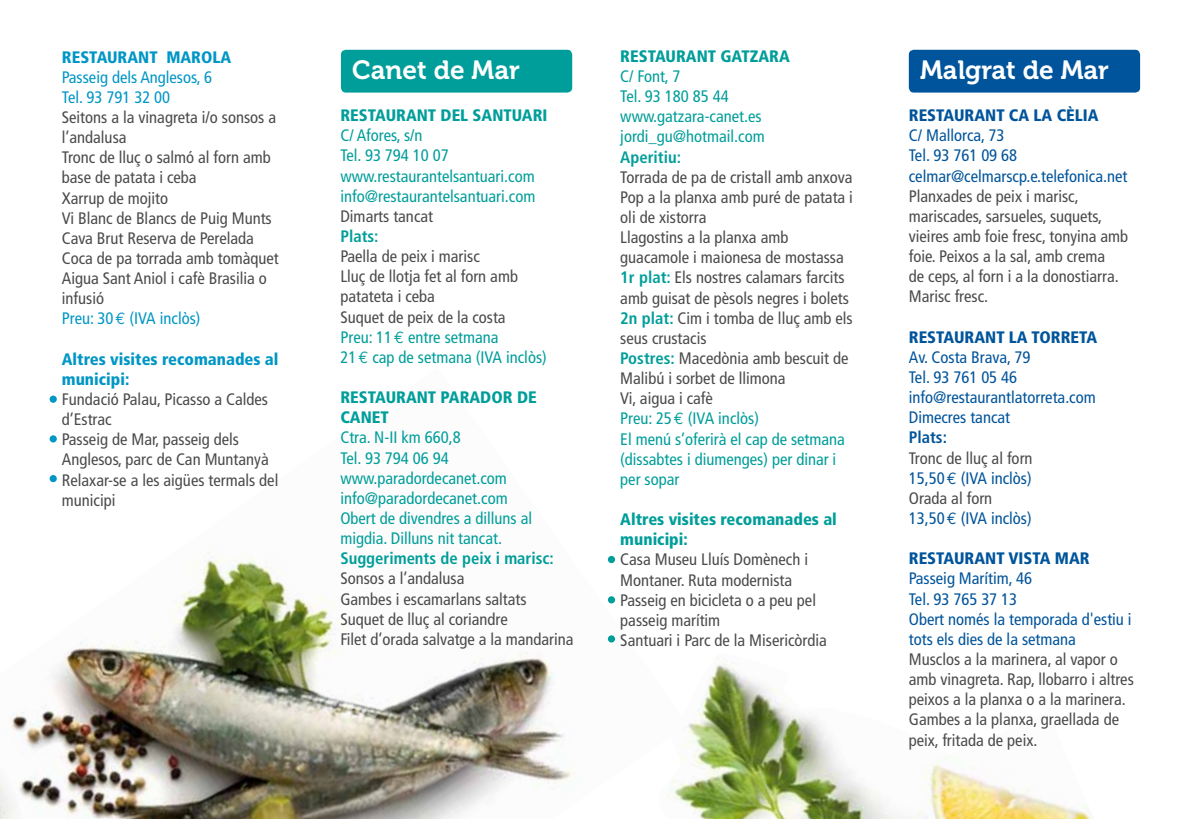
<style>
.page{position:relative;width:1191px;height:819px;background:#fff}
.page>*{position:absolute;margin:0;border:0;box-sizing:border-box;transform-origin:0 0}
.t1{font:26.25px "Museo 700";color:#fff}
.t2{font:condensed 16.62px/20.1px "Frutiger";color:#4b4b4d}
.t3{font:condensed 16.62px/20.1px "Frutiger";color:#00549b}
.t4{font:condensed 16.62px/20.1px "Frutiger";color:#009e9a}
.t5{font:900 condensed 16.62px/20.1px "Frutiger";color:#009e9a}
.t6{font:900 condensed 16.62px "Frutiger";color:#00549b}
.t7{font:900 condensed 16.62px/20.1px "Frutiger";color:#0096c5}
.t8{font:700 condensed 16.62px "Frutiger";color:#009e9a}
.t9{font:condensed 16.62px/20.1px "Frutiger";color:#0096c5}
.t10{font:700 condensed 16.62px "Frutiger";color:#00549b}
.s1{color:#0096c5}
.s2{font-family:"Euro Mono";font-stretch:normal;color:#0096c5}
.s3{font-weight:700;color:#009e9a}
.s4{color:#009e9a}
.s5{font-family:"Euro Mono";font-stretch:normal;color:#009e9a}
.s6{color:#4b4b4d}
.s7{font-family:"Euro Mono";font-stretch:normal}
</style>
<div class="page">
<img style="left:687px;top:663px;width:218px;height:156px">
<img style="left:915px;top:760px;width:179px;height:59px">
<img style="left:11px;top:396px;width:676px;height:423px">
<div style="left:608px;top:556px;width:7px;height:7px;background:#009e9a;border-radius:50%"></div>
<div style="left:608px;top:596px;width:7px;height:7px;background:#009e9a;border-radius:50%"></div>
<div style="left:608px;top:635px;width:7px;height:7px;background:#009e9a;border-radius:50%"></div>
<div style="left:908px;top:50px;width:232px;height:43px;background:#00549b;border-radius:5px"></div>
<div style="left:341px;top:50px;width:231px;height:43px;background:#009e9a;border-radius:5px"></div>
<div style="left:50px;top:395px;width:7px;height:8px;background:#0096c5;border-radius:50%"></div>
<div style="left:50px;top:435px;width:7px;height:7px;background:#0096c5;border-radius:50%"></div>
<div style="left:50px;top:475px;width:7px;height:7px;background:#0096c5;border-radius:50%"></div>
<img style="left:0;top:742px;width:24px;height:77px">
<p class="t7" style="left:62px;top:47px;width:171px">RESTAURANT MAROLA</p>
<p class="t9" style="left:62px;top:67px;width:152px">Passeig dels Anglesos, 6<br>Tel. 93 791 32 00</p>
<p class="t2" style="left:62px;top:107px;width:218px">Seitons a la vinagreta i/o sonsos a l’andalusa<br>Tronc de lluç o salmó al forn amb base de patata i ceba<br>Xarrup de mojito<br>Vi Blanc de Blancs de Puig Munts<br>Cava Brut Reserva de Perelada<br>Coca de pa torrada amb tomàquet<br>Aigua Sant Aniol i cafè Brasilia o infusió<br><span class="s1">Preu: 30</span> <span class="s2">E</span> <span class="s1">(IVA inclòs)</span></p>
<p class="t7" style="left:62px;top:349px;width:218px">Altres visites recomanades al municipi:</p>
<p class="t2" style="left:62px;top:389px;width:218px">Fundació Palau, Picasso a Caldes d’Estrac<br>Passeig de Mar, passeig dels<br>Anglesos, parc de Can Muntanyà<br>Relaxar-se a les aigües termals del municipi</p>
<p class="t5" style="left:620px;top:46px;width:171px">RESTAURANT GATZARA</p>
<p class="t4" style="left:620px;top:66px;width:146px">C/ Font, 7<br>Tel. 93 180 85 44 www.gatzara-canet.es jordi_gu@hotmail.com</p>
<p class="t8" style="left:620px;top:147px;width:62px">Aperitiu:</p>
<p class="t2" style="left:620px;top:167px;width:234px">Torrada de pa de cristall amb anxova<br>Pop a la planxa amb puré de patata i oli de xistorra<br>Llagostins a la planxa amb guacamole i maionesa de mostassa<br><span class="s3">1r plat:</span> Els nostres calamars farcits amb guisat de pèsols negres i bolets<br><span class="s3">2n plat:</span> Cim i tomba de lluç amb els seus crustacis<br><span class="s3">Postres:</span> Macedònia amb bescuit de<br>Malibú i sorbet de llimona<br>Vi, aigua i cafè<br><span class="s4">Preu: 25</span><span class="s5">E</span> <span class="s4">(IVA inclòs)<br>El menú s’oferirà el cap de setmana (dissabtes i diumenges) per dinar i per sopar</span></p>
<p class="t5" style="left:620px;top:509px;width:218px">Altres visites recomanades al municipi:</p>
<p class="t2" style="left:620px;top:549px;width:208px">Casa Museu Lluís Domènech i<br>Montaner. Ruta modernista<br>Passeig en bicicleta o a peu pel passeig marítim<br>Santuari i Parc de la Misericòrdia</p>
<h1 class="t1" style="left:352px;top:55px;width:169px">Canet de Mar</h1>
<h1 class="t1" style="left:920px;top:55px;width:190px">Malgrat de Mar</h1>
<p class="t5" style="left:340px;top:105px;width:208px">RESTAURANT DEL SANTUARI</p>
<p class="t4" style="left:340px;top:125px;width:196px">C/ Afores, s/n<br>Tel. 93 794 10 07 www.restaurantelsantuari.com info@restaurantelsantuari.com</p>
<p class="t2" style="left:340px;top:206px;width:94px">Dimarts tancat</p>
<p class="t8" style="left:340px;top:226px;width:40px">Plats:</p>
<p class="t2" style="left:340px;top:246px;width:208px">Paella de peix i marisc<br>Lluç de llotja fet al forn amb patateta i ceba<br>Suquet de peix de la costa<br><span class="s4">Preu: 11</span><span class="s5">E</span> <span class="s4">entre setmana<br>21</span><span class="s5">E</span> <span class="s4">cap de setmana (IVA inclòs)</span></p>
<p class="t5" style="left:340px;top:387px;width:198px">RESTAURANT PARADOR DE<br>CANET</p>
<p class="t4" style="left:340px;top:427px;width:193px">Ctra. N-II km 660,8<br>Tel. 93 794 06 94 www.paradordecanet.com info@paradordecanet.com<br>Obert de divendres a dilluns al migdia. Dilluns nit tancat.</p>
<p class="t8" style="left:340px;top:548px;width:215px">Suggeriments de peix i marisc:</p>
<p class="t2" style="left:340px;top:568px;width:234px">Sonsos a l’andalusa<br>Gambes i escamarlans saltats<br>Suquet de lluç al coriandre<br>Filet d’orada salvatge a la mandarina</p>
<p class="t6" style="left:908px;top:105px;width:191px">RESTAURANT CA LA CÈLIA</p>
<p class="t3" style="left:908px;top:125px;width:220px">C/ Mallorca, 73<br>Tel. 93 761 09 68 celmar@celmarscp.e.telefonica.net</p>
<p class="t2" style="left:908px;top:186px;width:221px">Planxades de peix i marisc, mariscades, sarsueles, suquets, vieires amb foie fresc, tonyina amb foie. Peixos a la sal, amb crema<br>de ceps, al forn i a la donostiarra.<br>Marisc fresc.</p>
<p class="t6" style="left:908px;top:327px;width:190px">RESTAURANT LA TORRETA</p>
<p class="t3" style="left:908px;top:347px;width:188px">Av. Costa Brava, 79<br>Tel. 93 761 05 46 info@restaurantlatorreta.com<br>Dimecres tancat</p>
<p class="t10" style="left:908px;top:427px;width:40px">Plats:</p>
<p class="t3" style="left:908px;top:448px;width:125px"><span class="s6">Tronc de lluç al forn<br></span>15,50<span class="s7">E</span> (IVA inclòs)<br><span class="s6">Orada al forn<br></span>13,50<span class="s7">E</span> (IVA inclòs)</p>
<p class="t6" style="left:908px;top:548px;width:182px">RESTAURANT VISTA MAR</p>
<p class="t3" style="left:908px;top:568px;width:224px">Passeig Marítim, 46<br>Tel. 93 765 37 13<br>Obert només la temporada d'estiu i tots els dies de la setmana</p>
<p class="t2" style="left:908px;top:649px;width:226px">Musclos a la marinera, al vapor o amb vinagreta. Rap, llobarro i altres peixos a la planxa o a la marinera.<br>Gambes a la planxa, graellada de peix, fritada de peix.</p>
</div>
